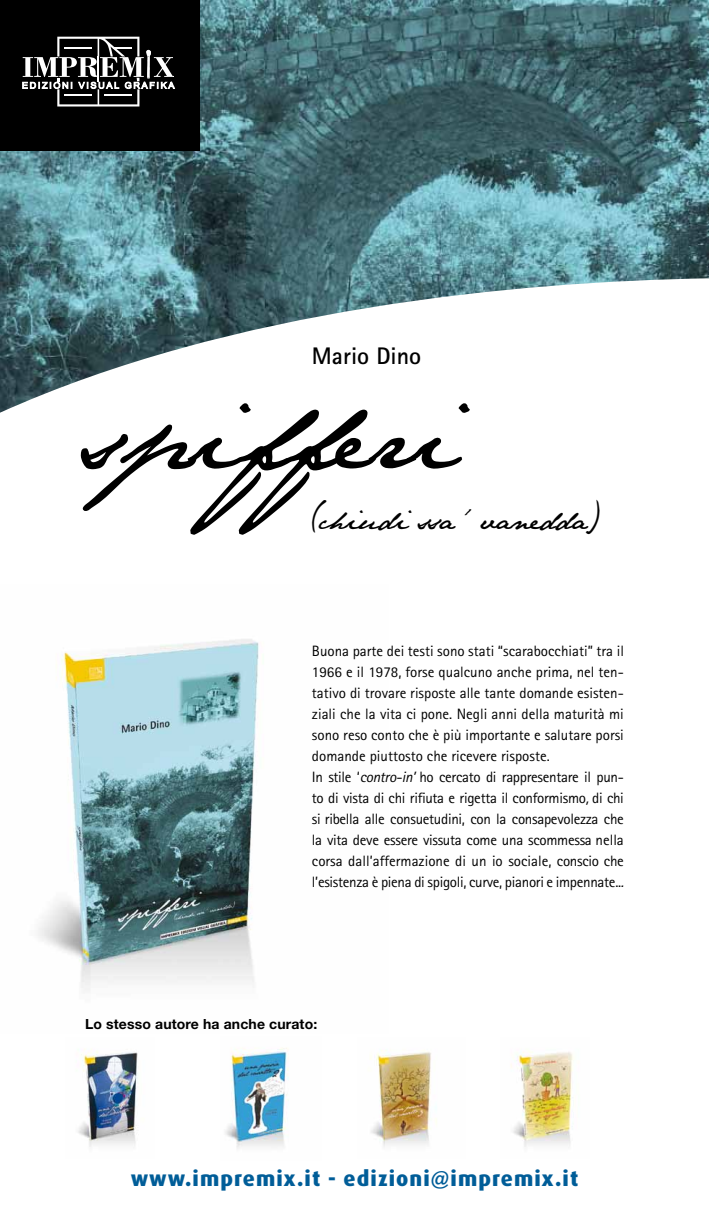
<style>
.page{position:relative;width:709px;height:1219px;background:#fff}
.page>*{position:absolute;margin:0;border:0;box-sizing:border-box;transform-origin:0 0}
.t1{font:97.4px "Jane Austen";color:#000}
.t2{font:28px "Jane Austen";color:#000}
.t3{font:700 24px "Rotis Sans Serif";color:#000}
.t4{font:800 21.4px "Dax";letter-spacing:.05em;color:#005d98}
.t5{font:15px/21px "Rotis Sans Serif";color:#000}
.t6{font:700 14px "Helvetica Neue";letter-spacing:.01em;color:#000}
.s1{font-style:italic}
</style>
<div class="page">
<img style="left:38px;top:639px;width:221px;height:352px">
<img style="left:0;top:0;width:709px;height:413px">
<div style="left:0;top:0;width:199px;height:150px;background:#000"></div>
<svg style="left:22px;top:37px;width:153px;height:69px"></svg>
<img style="left:511px;top:1051px;width:63px;height:96px">
<img style="left:78px;top:1049px;width:60px;height:98px">
<img style="left:225px;top:1048px;width:64px;height:101px">
<img style="left:370px;top:1050px;width:67px;height:97px">
<h3 class="t3" style="left:312px;top:341px;width:111px">Mario Dino</h3>
<h1 class="t1" style="left:84px;top:378px;width:375px">spifferi</h1>
<h2 class="t2" style="left:307px;top:503px;width:297px">(chiudi ssa’ vanedda)</h2>
<p class="t5" style="left:312px;top:640px;width:313px">Buona parte dei testi sono stati “scarabocchiati” tra il 1966 e il 1978, forse qualcuno anche prima, nel ten&shy;tativo di trovare risposte alle tante domande esisten&shy;ziali che la vita ci pone. Negli anni della maturità mi sono reso conto che è più importante e salutare porsi domande piuttosto che ricevere risposte.<br>In stile ‘<span class="s1">contro-in’</span> ho cercato di rappresentare il pun&shy;to di vista di chi rifiuta e rigetta il conformismo<span class="s1">,</span> di chi si ribella alle consuetudini, con la consapevolezza che la vita deve essere vissuta come una scommessa nella corsa dall’affermazione di un io sociale, conscio che l’esistenza è piena di spigoli, curve, pianori e impennate..<span class="s1">.</span></p>
<p class="t6" style="left:85px;top:1016px;width:234px">Lo stesso autore ha anche curato:</p>
<h3 class="t4" style="left:131px;top:1166px;width:449px">www.impremix.it - edizioni@impremix.it</h3>
</div>
